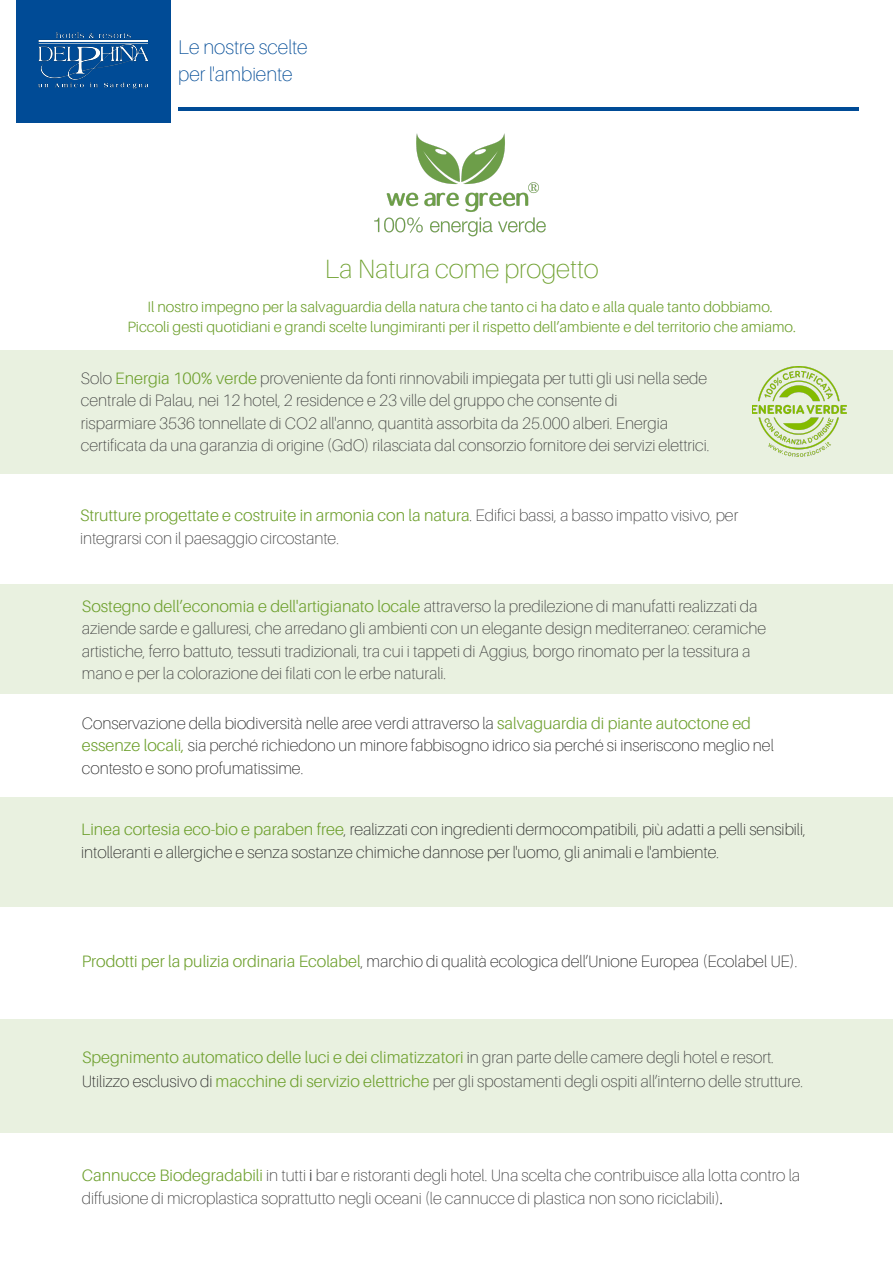
<style>
.page{position:relative;width:893px;height:1264px;background:#fff}
.page>*{position:absolute;margin:0;border:0;box-sizing:border-box;transform-origin:0 0}
.t1{font:100 26.4px "Aileron";color:#6ea02e}
.t2{font:100 19.8px/27px "Aileron";color:#004b96}
.t3{font:100 16.5px/22.5px "Aileron";color:#3d3d3d}
.t4{font:100 16.5px/22.5px "Aileron";color:#222}
.t5{font:300 14.85px/20.2px "Aileron";color:#6ea02e;text-align:center}
.s1{font-weight:300;color:#6ea02e}
.s2{color:#222}
.s3{font-weight:300}
.s4{font-weight:300;color:#222}
</style>
<div class="page">
<div style="left:16px;top:0;width:154px;height:123px;background:#004b96"></div>
<img style="left:39px;top:33px;width:109px;height:56px">
<hr style="left:178px;top:107px;width:680px;height:3px;background:#004b96">
<div style="left:0;top:350px;width:892px;height:123px;background:#e9f1e0"></div>
<div style="left:0;top:585px;width:892px;height:109px;background:#e9f1e0"></div>
<div style="left:0;top:1019px;width:892px;height:113px;background:#e9f1e0"></div>
<div style="left:0;top:797px;width:892px;height:109px;background:#e9f1e0"></div>
<img style="left:752px;top:366px;width:94px;height:90px">
<img style="left:374px;top:133px;width:172px;height:104px">
<p class="t2" style="left:178px;top:33px;width:131px">Le nostre scelte per l'ambiente</p>
<h1 class="t1" style="left:325px;top:252px;width:275px">La Natura come progetto</h1>
<p class="t5" style="left:127px;top:296px;width:669px">Il nostro impegno per la salvaguardia della natura che tanto ci ha dato e alla quale tanto dobbiamo.<br>Piccoli gesti quotidiani e grandi scelte lungimiranti per il rispetto dell’ambiente e del territorio che amiamo.</p>
<p class="t3" style="left:81px;top:366px;width:630px">Solo <span class="s1">Energia 100% verde</span> proveniente da fonti rinnovabili impiegata per tutti gli usi nella sede centrale di Palau, nei 12 hotel, 2 residence e 23 ville del gruppo che consente di<br>risparmiare 3536 tonnellate di CO2 all'anno, quantità assorbita da 25.000 alberi. Energia certificata da una garanzia di origine (GdO) rilasciata dal consorzio fornitore dei servizi elettrici.</p>
<p class="t3" style="left:80px;top:504px;width:659px"><span class="s1">Strutture progettate e costruite in armonia con la natura</span><span class="s2">.</span> Edifici bassi, a basso impatto visivo, per integrarsi con il paesaggio circostante.</p>
<p class="t3" style="left:82px;top:594px;width:685px"><span class="s1">Sostegno dell’economia e dell'artigianato locale</span> attraverso la predilezione di manufatti realizzati da aziende sarde e galluresi, che arredano gli ambienti con un elegante design mediterraneo: ceramiche artistiche, ferro battuto, tessuti tradizionali, tra cui i tappeti di Aggius, borgo rinomato per la tessitura a mano e per la colorazione dei filati con le erbe naturali.</p>
<p class="t4" style="left:82px;top:711px;width:693px">Conservazione della biodiversità nelle aree verdi attraverso la <span class="s1">salvaguardia di piante autoctone ed essenze locali,</span> sia perché richiedono un minore fabbisogno idrico sia perché si inseriscono meglio nel contesto e sono profumatissime.</p>
<p class="t4" style="left:81px;top:818px;width:726px"><span class="s1">Linea cortesia eco-bio e paraben free</span>, realizzati con ingredienti dermocompatibili, più adatti a pelli sensibili, intolleranti e allergiche e senza sostanze chimiche dannose per l'uomo, gli animali e l'ambiente.</p>
<p class="t4" style="left:82px;top:949px;width:717px"><span class="s1">Prodotti per la pulizia ordinaria Ecolabel</span>, marchio di qualità ecologica dell’Unione Europea (Ecolabel UE).</p>
<p class="t3" style="left:82px;top:1045px;width:723px;line-height:24.2px"><span class="s1">Spegnimento automatico delle luci e dei climatizzatori</span> <span class="s2">i</span>n gran parte delle camere degli hotel e resort.<br><span class="s2">Utilizzo esclusivo di</span> <span class="s1">macchine di servizio elettriche</span> per gli spostamenti degli ospiti all’interno delle strutture.</p>
<p class="t3" style="left:82px;top:1163px;width:720px"><span class="s1">Cannucce Biodegradabili</span> in tutti <span class="s3">i</span> bar e ristoranti degli hotel. Una scelta che contribuisce alla lotta contro la diffusione di microplastica soprattutto negli oceani (le cannucce di plastica non sono riciclabili)<span class="s4">.</span></p>
</div>
